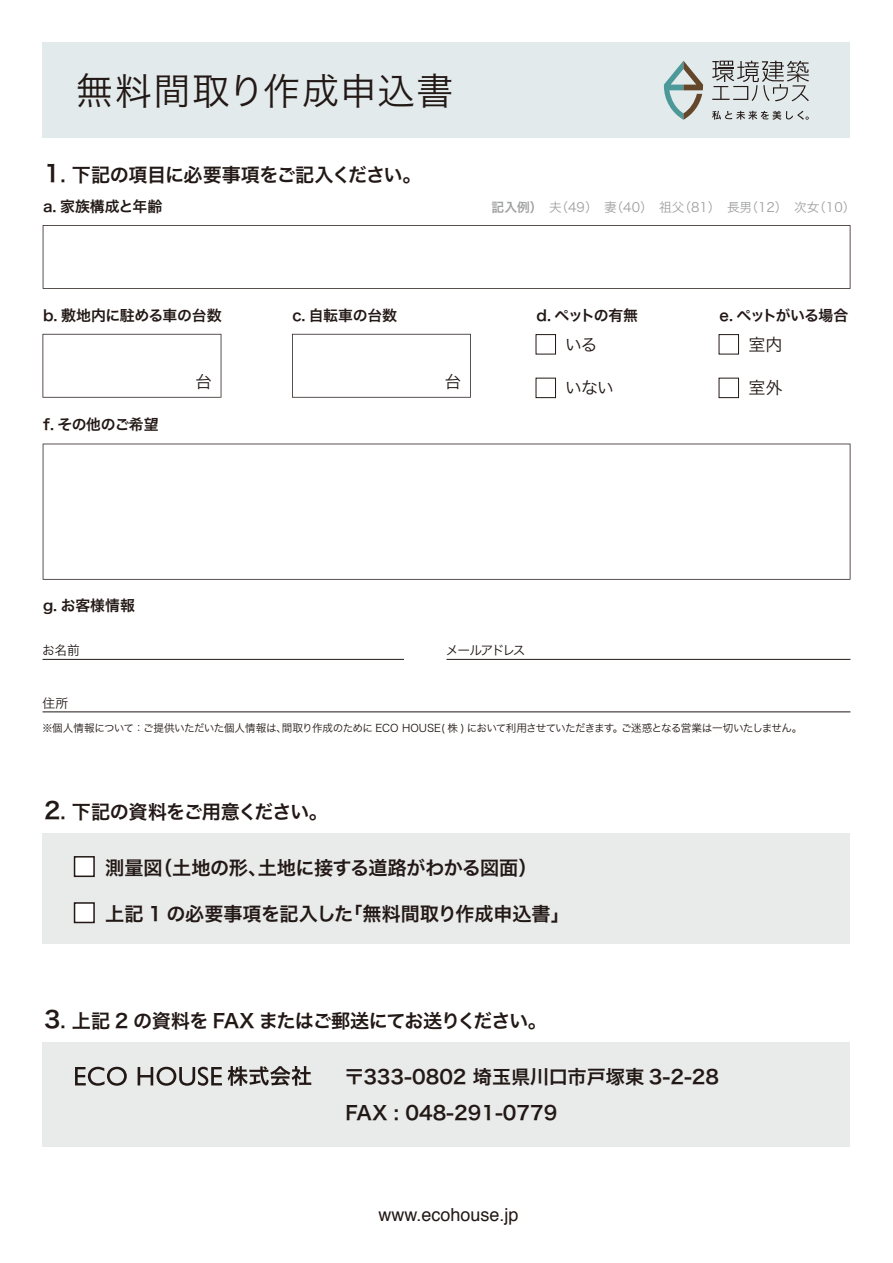
<style>
.page{position:relative;width:893px;height:1263px;background:#fff}
.page>*{position:absolute;margin:0;border:0;box-sizing:border-box;transform-origin:0 0}
.t1{font:37.2px "Hira Kaku Pro N W3";letter-spacing:.04em;color:#221815}
.t2{font:19.2px/36px "Hira Kaku Pro N W6";color:#221815}
.t3{font:19.2px "Hira Kaku Pro N W6";letter-spacing:-.02em;color:#221815}
.t4{font:19.2px "Hira Kaku Pro N W6";letter-spacing:-.055em;color:#221815}
.t5{font:19.2px "Hira Kaku Pro N W6";letter-spacing:-.045em;color:#221815}
.t6{font:18px "Helvetica";color:#221815}
.t7{font:16.95px "Hira Kaku Pro N W3";letter-spacing:-.055em;color:#221815}
.t8{font:14.85px "Hira Kaku Pro N W6";letter-spacing:-.02em;color:#221815}
.t9{font:14.85px "Hira Kaku Pro N W6";letter-spacing:-.065em;color:#221815}
.t10{font:14.85px "Hira Kaku Pro N W6";color:#221815}
.t11{font:12.75px "Hira Kaku Pro N W3";color:#9fa0a0}
.t12{font:12.75px "Hira Kaku Pro N W3";letter-spacing:-.135em;color:#221815}
.t13{font:12.75px "Hira Kaku Pro N W3";letter-spacing:-.085em;color:#221815}
.t14{font:10.65px "Hira Kaku Pro N W3";letter-spacing:-.06em;color:#221815}
.s1{font-size:22.95px}
.s2{font-family:"Hira Kaku Pro N W6"}
</style>
<div class="page">
<div style="left:43px;top:43px;width:807px;height:95px;background:#e2eaeb"></div>
<div style="left:43px;top:833px;width:807px;height:111px;background:#e9eaea"></div>
<div style="left:43px;top:1042px;width:807px;height:105px;background:#e9eaea"></div>
<div style="left:74px;top:856px;width:21px;height:21px;background:#fff;border:2px solid #221815"></div>
<div style="left:536px;top:334px;width:20px;height:20px;border:1px solid #221815"></div>
<div style="left:536px;top:378px;width:20px;height:20px;border:1px solid #221815"></div>
<div style="left:74px;top:902px;width:21px;height:21px;background:#fff;border:2px solid #221815"></div>
<svg style="left:43px;top:225px;width:807px;height:64px"></svg>
<svg style="left:43px;top:444px;width:807px;height:136px"></svg>
<div style="left:719px;top:334px;width:20px;height:20px;border:1px solid #221815"></div>
<div style="left:719px;top:378px;width:20px;height:20px;border:1px solid #221815"></div>
<svg style="left:292px;top:334px;width:179px;height:64px"></svg>
<svg style="left:43px;top:334px;width:178px;height:64px"></svg>
<svg style="left:75px;top:1067px;width:52px;height:19px"></svg>
<svg style="left:138px;top:1067px;width:84px;height:19px"></svg>
<svg style="left:228px;top:1066px;width:83px;height:20px"></svg>
<hr style="left:43px;top:659px;width:361px;height:1px;background:#221815">
<hr style="left:43px;top:711px;width:807px;height:1px;background:#221815">
<hr style="left:446px;top:659px;width:404px;height:1px;background:#221815">
<svg style="left:664px;top:61px;width:39px;height:59px"></svg>
<svg style="left:712px;top:111px;width:97px;height:9px"></svg>
<svg style="left:712px;top:61px;width:97px;height:40px"></svg>
<h1 class="t1" style="left:76px;top:58px;width:379px">無料間取り作成申込書</h1>
<h2 class="t3" style="left:44px;top:158px;width:379px"><span class="s1">1</span>. 下記の項目に必要事項をご記入ください。</h2>
<h3 class="t10" style="left:43px;top:193px;width:121px">a. 家族構成と年齢</h3>
<p class="t11" style="left:492px;top:196px;width:365px"><span class="s2">記入例）</span>　夫（49）　妻（40）　祖父（81）　長男（12）　次女（10）</p>
<h3 class="t8" style="left:43px;top:301px;width:180px">b. 敷地内に駐める車の台数</h3>
<h3 class="t8" style="left:536px;top:302px;width:103px">d. ペットの有無</h3>
<h3 class="t8" style="left:292px;top:301px;width:106px">c. 自転車の台数</h3>
<h3 class="t8" style="left:43px;top:411px;width:117px">f. その他のご希望</h3>
<h3 class="t7" style="left:195px;top:367px;width:19px">台</h3>
<h3 class="t7" style="left:444px;top:367px;width:19px">台</h3>
<h3 class="t7" style="left:565px;top:329px;width:34px">いる</h3>
<h3 class="t7" style="left:565px;top:372px;width:50px">いない</h3>
<h3 class="t8" style="left:43px;top:592px;width:93px">g. お客様情報</h3>
<p class="t13" style="left:42px;top:639px;width:39px">お名前</p>
<p class="t13" style="left:43px;top:691px;width:27px">住所</p>
<p class="t12" style="left:446px;top:639px;width:81px">メールアドレス</p>
<h3 class="t9" style="left:719px;top:302px;width:130px">e. ペットがいる場合</h3>
<h3 class="t7" style="left:749px;top:329px;width:35px">室内</h3>
<h3 class="t7" style="left:749px;top:372px;width:36px">室外</h3>
<p class="t14" style="left:42px;top:718px;width:762px">※個人情報について：ご提供いただいた個人情報は、間取り作成のために ECO HOUSE( 株 ) において利用させていただきます。ご迷惑となる営業は一切いたしません。</p>
<h2 class="t5" style="left:44px;top:794px;width:285px"><span class="s1">2</span>. 下記の資料をご用意ください。</h2>
<h2 class="t3" style="left:105px;top:850px;width:434px">測量図（土地の形、土地に接する道路がわかる図面）</h2>
<h2 class="t2" style="left:105px;top:895px;width:466px">上記 1 の必要事項を記入した「無料間取り作成申込書」</h2>
<h2 class="t4" style="left:44px;top:1003px;width:504px"><span class="s1">3</span>. 上記 2 の資料を FAX またはご郵送にてお送りください。</h2>
<h2 class="t2" style="left:345px;top:1058px;width:376px">〒333-0802 埼玉県川口市戸塚東 3-2-28<br>FAX : 048-291-0779</h2>
<h3 class="t6" style="left:379px;top:1201px;width:142px">www.ecohouse.jp</h3>
</div>
